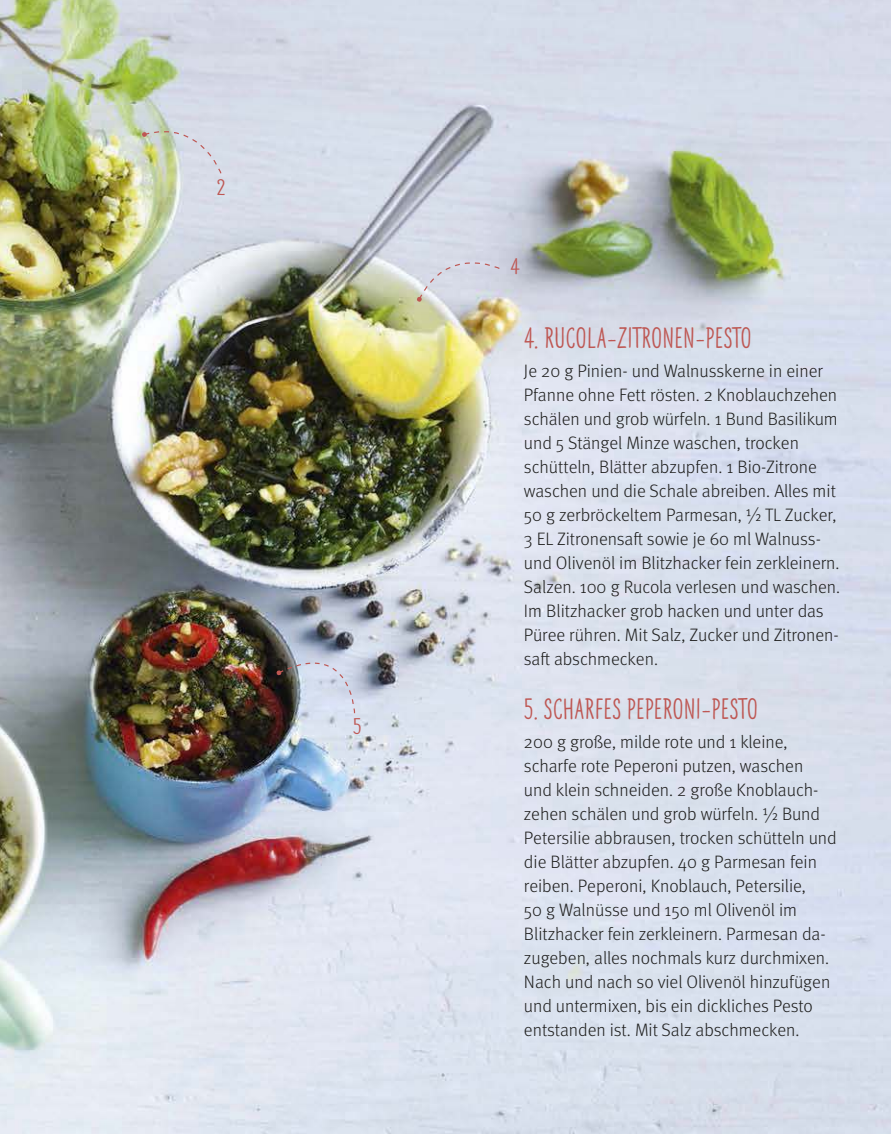
<style>
.page{position:relative;width:891px;height:1134px;background:#fff}
.page>*{position:absolute;margin:0;border:0;box-sizing:border-box;transform-origin:0 0}
.t1{font:700 26px "Frieda";letter-spacing:-.01em;color:#be5753}
.t2{font:700 20px "Frieda";color:#be5753;scale:1.2 1}
.t3{font:300 18px/24px "Meta OT";color:#1f1f1e}
</style>
<div class="page">
<img style="left:0;top:0;width:890px;height:1134px">
<svg style="left:416px;top:244px;width:84px;height:58px;background:#d5d7e2"></svg>
<svg style="left:276px;top:637px;width:79px;height:77px;background:#a1a6b2"></svg>
<svg style="left:142px;top:119px;width:80px;height:55px;background:#d0d5cc"></svg>
<p class="t2" style="left:216px;top:176px;width:9px">2</p>
<p class="t2" style="left:352px;top:715px;width:9px">5</p>
<p class="t2" style="left:510px;top:254px;width:9px">4</p>
<h1 class="t1" style="left:523px;top:323px;width:229px">4. RUCOLA-ZITRONEN-PESTO</h1>
<p class="t3" style="left:523px;top:359px;width:317px">Je 20 g Pinien- und Walnusskerne in einer Pfanne ohne Fett rösten. 2 Knoblauchzehen schälen und grob würfeln. 1 Bund Basilikum und 5 Stängel Minze waschen, trocken schütteln, Blätter abzupfen. 1 Bio-Zitrone waschen und die Schale abreiben. Alles mit 50 g zerbröckeltem Parmesan, ½ TL Zucker, 3 EL Zitronensat sowie je 60 ml Walnuss&shy;und Olivenöl im Blitzhacker fein zerkleinern.<br>Salzen. 100 g Rucola verlesen und waschen.<br>Im Blitzhacker grob hacken und unter das Püree rühren. Mit Salz, Zucker und Zitronen&shy;sat abschmecken.</p>
<h1 class="t1" style="left:523px;top:694px;width:235px">5. SCHARFES PEPERONI-PESTO</h1>
<p class="t3" style="left:523px;top:730px;width:314px">200 g große, milde rote und 1 kleine, scharfe rote Peperoni putzen, waschen<br>und klein schneiden. 2 große Knoblauch&shy;zehen schälen und grob würfeln. ½ Bund Petersilie abbrausen, trocken schütteln und die Blätter abzupfen. 40 g Parmesan fein reiben. Peperoni, Knoblauch, Petersilie,<br>50 g Walnüsse und 150 ml Olivenöl im Blitzhacker fein zerkleinern. Parmesan da&shy;zugeben, alles nochmals kurz durchmixen.<br>Nach und nach so viel Olivenöl hinzufügen und untermixen, bis ein dickliches Pesto entstanden ist. Mit Salz abschmecken.</p>
</div>
